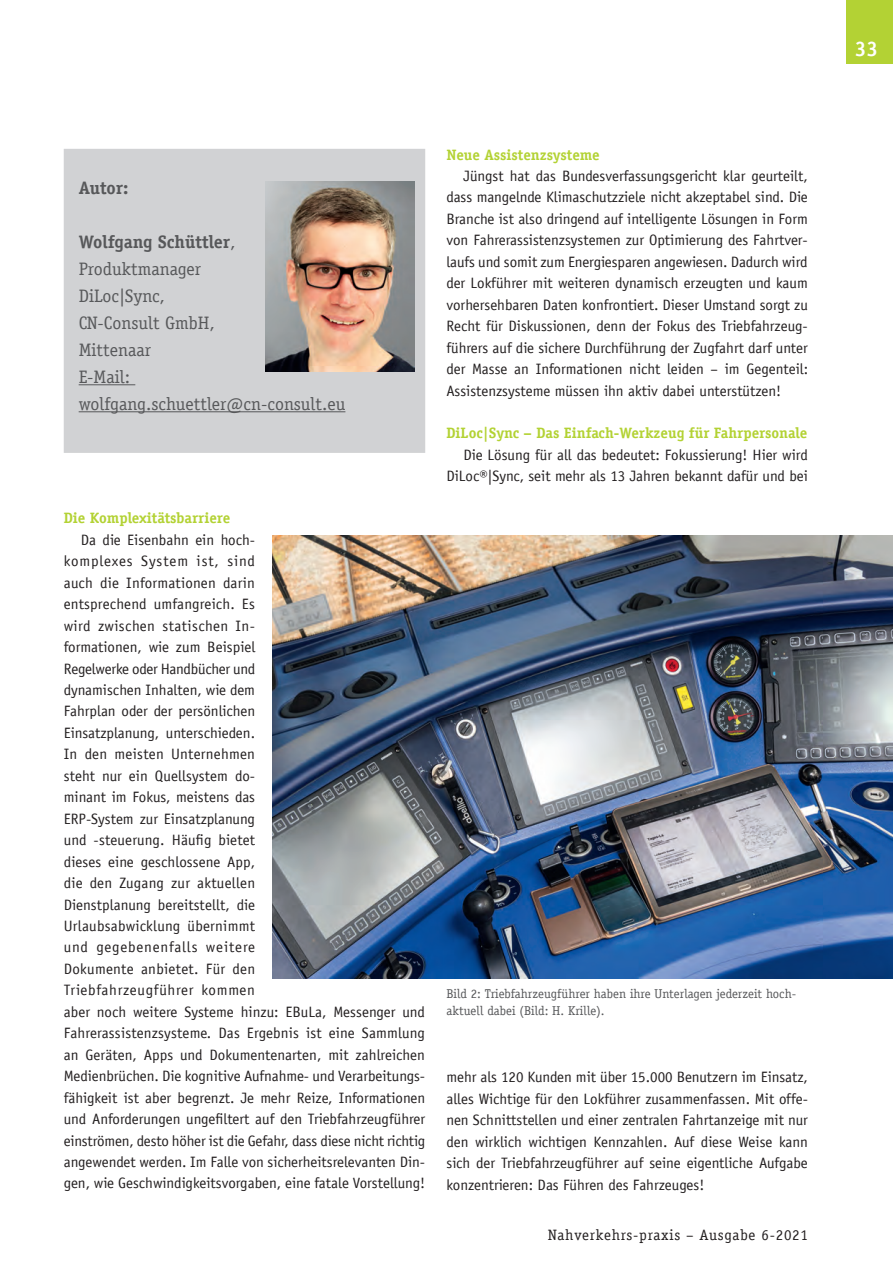
<style>
.page{position:relative;width:893px;height:1263px;background:#fff}
.page>*{position:absolute;margin:0;border:0;box-sizing:border-box;transform-origin:0 0}
.t1{font:700 21px "Officina Serif LT";color:#fff}
.Autor{font:18px/27px "Officina Serif LT";color:#57585a}
.Autor-2{font:700 18px "Officina Serif LT";color:#57585a}
.Grundtext{font:15px/21.5px "Officina Sans LT";color:#231f20;text-align:justify}
.Zwischenüberschrift{font:700 15px "Officina Serif LT";color:#b3d234}
.t2{font:15px "Officina Serif LT";letter-spacing:.05em;color:#231f20}
.Bildunterschrift{font:12.75px/17px "Officina Serif LT";color:#57585a}
.s1{font-weight:400}
</style>
<div class="page">
<div style="left:64px;top:149px;width:361px;height:304px;background:#d1d2d4"></div>
<div style="left:846px;top:0;width:47px;height:64px;background:#b3d234"></div>
<hr style="left:79px;top:384px;width:56px;height:1px;background:#57585a">
<hr style="left:79px;top:411px;width:266px;height:1px;background:#57585a">
<img style="left:266px;top:181px;width:149px;height:191px">
<img style="left:272px;top:536px;width:621px;height:442px">
<p class="Autor-2" style="left:79px;top:177px;width:51px">Autor:</p>
<p class="Autor-2" style="left:79px;top:231px;width:158px">Wolfgang Schüttler<span class="s1">,</span></p>
<p class="Autor" style="left:79px;top:255px;width:124px">Produktmanager<br>DiLoc|Sync,</p>
<p class="Autor" style="left:79px;top:309px;width:137px">CN-Consult GmbH,</p>
<p class="Autor" style="left:79px;top:336px;width:74px">Mittenaar</p>
<p class="Autor" style="left:79px;top:363px;width:53px">E-Mail:</p>
<p class="Autor" style="left:79px;top:390px;width:268px">wolfgang.schuettler@cn-consult.eu</p>
<p class="Zwischenüberschrift" style="left:64px;top:509px;width:168px">Die Komplexitätsbarriere</p>
<p class="Grundtext" style="left:64px;top:529px;width:363px;text-align:left;text-indent:17px">Da die Eisenbahn ein hoch-<br>komplexes System ist, sind<br>auch die Informationen darin<br>entsprechend umfangreich. Es<br>wird zwischen statischen In-<br>formationen, wie zum Beispiel<br>Regelwerke oder Handbücher und<br>dynamischen Inhalten, wie dem<br>Fahrplan oder der persönlichen<br>Einsatzplanung, unterschieden.<br>In den meisten Unternehmen<br>steht nur ein Quellsystem do-<br>minant im Fokus, meistens das<br>ERP-System zur Einsatzplanung<br>und -steuerung. Häufig bietet<br>dieses eine geschlossene App,<br>die den Zugang zur aktuellen<br>Dienstplanung bereitstellt, die<br>Urlaubsabwicklung übernimmt<br>und gegebenenfalls weitere<br>Dokumente anbietet. Für den<br>Triebfahrzeugführer kommen<br>aber noch weitere Systeme hinzu: EBuLa, Messenger und Fahrerassistenzsysteme. Das Ergebnis ist eine Sammlung an Geräten, Apps und Dokumentenarten, mit zahlreichen Medienbrüchen. Die kognitive Aufnahme- und Verarbeitungs&shy;fähigkeit ist aber begrenzt. Je mehr Reize, Informationen und Anforderungen ungefiltert auf den Triebfahrzeugführer einströmen, desto höher ist die Gefahr, dass diese nicht richtig angewendet werden. Im Falle von sicherheitsrelevanten Din&shy;gen, wie Geschwindigkeitsvorgaben, eine fatale Vorstellung!</p>
<p class="Zwischenüberschrift" style="left:446px;top:145px;width:155px">Neue Assistenzsysteme</p>
<p class="Grundtext" style="left:446px;top:165px;width:363px;text-indent:17px">Jüngst hat das Bundesverfassungsgericht klar geurteilt, dass mangelnde Klimaschutzziele nicht akzeptabel sind. Die Branche ist also dringend auf intelligente Lösungen in Form von Fahrerassistenzsystemen zur Optimierung des Fahrtver&shy;laufs und somit zum Energiesparen angewiesen. Dadurch wird der Lokführer mit weiteren dynamisch erzeugten und kaum vorhersehbaren Daten konfrontiert. Dieser Umstand sorgt zu Recht für Diskussionen, denn der Fokus des Triebfahrzeug&shy;führers auf die sichere Durchführung der Zugfahrt darf unter der Masse an Informationen nicht leiden – im Gegenteil:<br>Assistenzsysteme müssen ihn aktiv dabei unterstützen!</p>
<p class="Zwischenüberschrift" style="left:446px;top:424px;width:362px">DiLoc|Sync – Das Einfach-Werkzeug für Fahrpersonale</p>
<p class="Grundtext" style="left:446px;top:444px;width:363px;text-align:right">Die Lösung für all das bedeutet: Fokussierung! Hier wird<br>DiLoc®|Sync, seit mehr als 13 Jahren bekannt dafür und bei</p>
<p class="Bildunterschrift" style="left:446px;top:985px;width:351px">Bild 2: Triebfahrzeugführer haben ihre Unterlagen jederzeit hoch&shy;aktuell dabei (Bild: H. Krille).</p>
<p class="Grundtext" style="left:446px;top:1067px;width:363px">mehr als 120 Kunden mit über 15.000 Benutzern im Einsatz, alles Wichtige für den Lokführer zusammenfassen. Mit offe&shy;nen Schnittstellen und einer zentralen Fahrtanzeige mit nur den wirklich wichtigen Kennzahlen. Auf diese Weise kann sich der Triebfahrzeugführer auf seine eigentliche Aufgabe konzentrieren: Das Führen des Fahrzeuges!</p>
<p class="t2" style="left:548px;top:1226px;width:261px">Nahverkehrs-praxis – Ausgabe 6-2021</p>
<p class="t1" style="left:855px;top:35px;width:25px">33</p>
</div>
